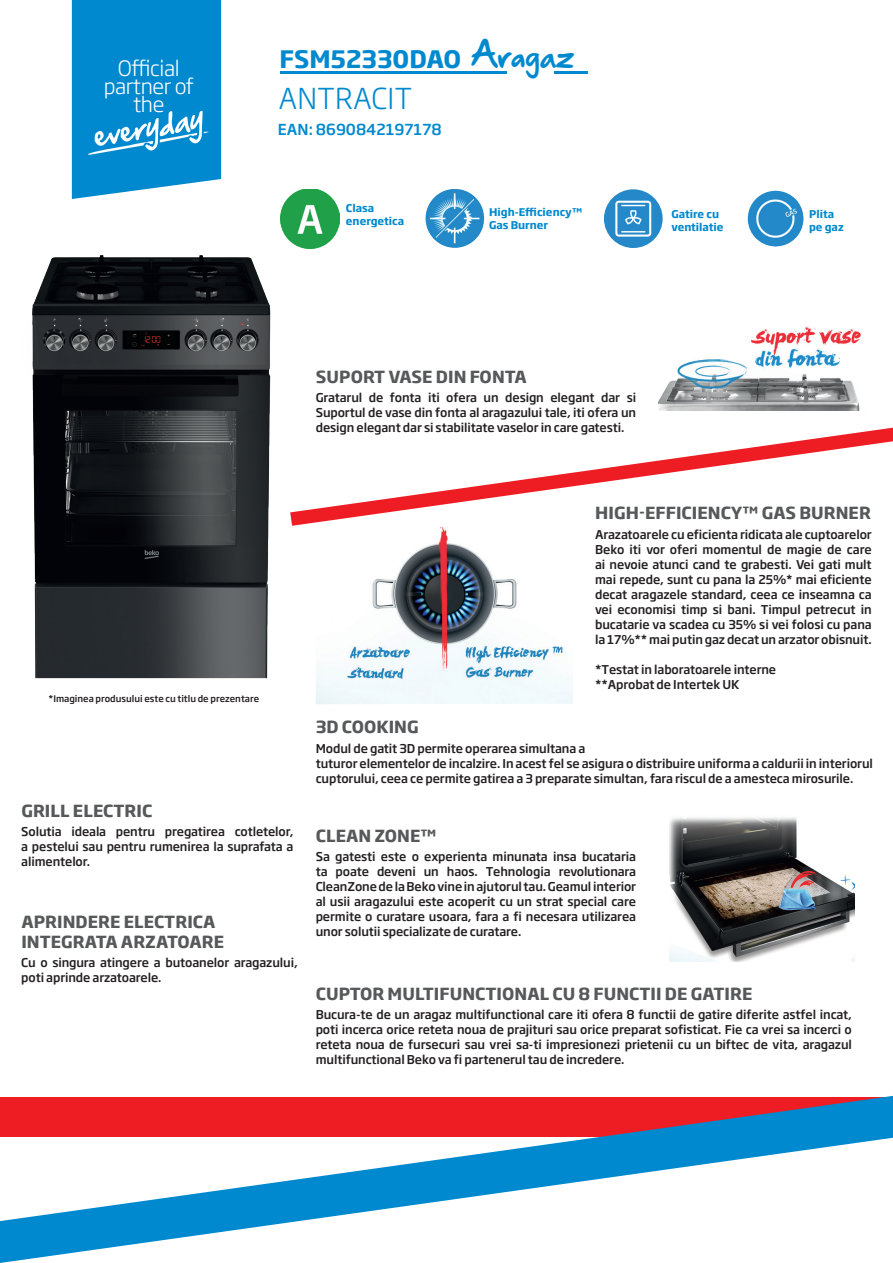
<style>
.page{position:relative;width:893px;height:1263px;background:#fff}
.page>*{position:absolute;margin:0;border:0;box-sizing:border-box;transform-origin:0 0}
.t1{font:300 28.5px "Soho Gothic Pro";letter-spacing:.015em;color:#0089cf}
.t2{font:700 23.85px "Soho Gothic Pro";color:#0089cf}
.t3{font:300 21px/18px "Soho Gothic Pro";letter-spacing:-.02em;color:#fff;text-align:center}
.t4{font:700 16.5px/19.5px "Soho Gothic Pro";letter-spacing:.005em;color:#57585a}
.t5{font:500 15px "Soho Gothic Pro";color:#0089cf}
.t6{font:500 12px/15px "Soho Gothic Pro";letter-spacing:-.01em;color:#231f20;text-align:justify}
.t7{font:700 10.5px/12.6px "Soho Gothic Pro";color:#0089cf}
.t8{font:500 9px "Soho Gothic Pro";color:#231f20}
.s1{font-family:"Hand Of Sean Pro";font-weight:400;font-size:40.95px}
</style>
<div class="page">
<svg style="left:0;top:1096px;width:893px;height:167px"></svg>
<svg style="left:72px;top:0;width:149px;height:199px;background:#1793d3"></svg>
<img style="left:669px;top:817px;width:185px;height:144px">
<img style="left:659px;top:327px;width:202px;height:84px">
<hr style="left:280px;top:71px;width:227px;height:3px;background:#0089cf">
<hr style="left:555px;top:71px;width:33px;height:3px;background:#0089cf">
<img style="left:280px;top:189px;width:59px;height:59px">
<img style="left:425px;top:189px;width:59px;height:59px">
<img style="left:747px;top:190px;width:57px;height:57px">
<img style="left:316px;top:534px;width:257px;height:170px">
<svg style="left:290px;top:427px;width:603px;height:107px"></svg>
<div style="left:604px;top:189px;width:59px;height:59px;background:#2589c9;border-radius:50%"></div>
<svg style="left:615px;top:201px;width:36px;height:36px"></svg>
<img style="left:32px;top:255px;width:239px;height:424px">
<h3 class="t3" style="left:104px;top:58px;width:92px">Official partner of the</h3>
<h2 class="t2" style="left:279px;top:40px;width:295px">FSM52330DAO <span class="s1">Aragaz</span></h2>
<h1 class="t1" style="left:279px;top:77px;width:135px">ANTRACIT</h1>
<p class="t5" style="left:278px;top:120px;width:165px">EAN: 8690842197178</p>
<p class="t7" style="left:346px;top:202px;width:60px">Clasa energetica</p>
<p class="t7" style="left:489px;top:205px;width:95px">High-Efficiency™<br>Gas Burner</p>
<p class="t7" style="left:671px;top:207px;width:54px">Gatire cu ventilatie</p>
<p class="t7" style="left:809px;top:207px;width:36px">Plita pe gaz</p>
<p class="t8" style="left:48px;top:693px;width:212px">*Imaginea produsului este cu titlu de prezentare</p>
<h3 class="t4" style="left:316px;top:366px;width:213px">SUPORT VASE DIN FONTA</h3>
<p class="t6" style="left:316px;top:390px;width:322px">Gratarul de fonta iti ofera un design elegant dar si Suportul de vase din fonta al aragazului tale, iti ofera un design elegant dar si stabilitate vaselor in care gatesti.</p>
<h3 class="t4" style="left:595px;top:502px;width:277px">HIGH-EFFICIENCY™ GAS BURNER</h3>
<p class="t6" style="left:595px;top:526px;width:278px">Arazatoarele cu eficienta ridicata ale cuptoarelor Beko iti vor oferi momentul de magie de care ai nevoie atunci cand te grabesti. Vei gati mult mai repede, sunt cu pana la 25%* mai eficiente decat aragazele standard, ceea ce inseamna ca vei economisi timp si bani. Timpul petrecut in bucatarie va scadea cu 35% si vei folosi cu pana la 17%** mai putin gaz decat un arzator obisnuit.</p>
<p class="t6" style="left:595px;top:661px;width:183px">*Testat in laboratoarele interne **Aprobat de Intertek UK</p>
<h3 class="t4" style="left:316px;top:716px;width:105px">3D COOKING</h3>
<p class="t6" style="left:316px;top:740px;width:559px;text-align:left">Modul de gatit 3D permite operarea simultana a<br>tuturor elementelor de incalzire. In acest fel se asigura o distribuire uniforma a caldurii in interiorul cuptorului, ceea ce permite gatirea a 3 preparate simultan, fara riscul de a amesteca mirosurile.</p>
<h3 class="t4" style="left:21px;top:800px;width:132px">GRILL ELECTRIC</h3>
<p class="t6" style="left:21px;top:824px;width:274px">Solutia ideala pentru pregatirea cotletelor, a pestelui sau pentru rumenirea la suprafata a alimentelor.</p>
<h3 class="t4" style="left:21px;top:911px;width:204px">APRINDERE ELECTRICA<br>INTEGRATA ARZATOARE</h3>
<p class="t6" style="left:21px;top:954px;width:278px">Cu o singura atingere a butoanelor aragazului, poti aprinde arzatoarele.</p>
<h3 class="t4" style="left:316px;top:825px;width:122px">CLEAN ZONE™</h3>
<p class="t6" style="left:316px;top:849px;width:322px">Sa gatesti este o experienta minunata insa bucataria ta poate deveni un haos. Tehnologia revolutionara CleanZone de la Beko vine in ajutorul tau. Geamul interior al usii aragazului este acoperit cu un strat special care permite o curatare usoara, fara a fi necesara utilizarea unor solutii specializate de curatare.</p>
<h3 class="t4" style="left:316px;top:983px;width:438px">CUPTOR MULTIFUNCTIONAL CU 8 FUNCTII DE GATIRE</h3>
<p class="t6" style="left:316px;top:1007px;width:538px">Bucura-te de un aragaz multifunctional care iti ofera 8 functii de gatire diferite astfel incat, poti incerca orice reteta noua de prajituri sau orice preparat sofisticat. Fie ca vrei sa incerci o reteta noua de fursecuri sau vrei sa-ti impresionezi prietenii cu un biftec de vita, aragazul multifunctional Beko va fi partenerul tau de incredere.</p>
</div>
